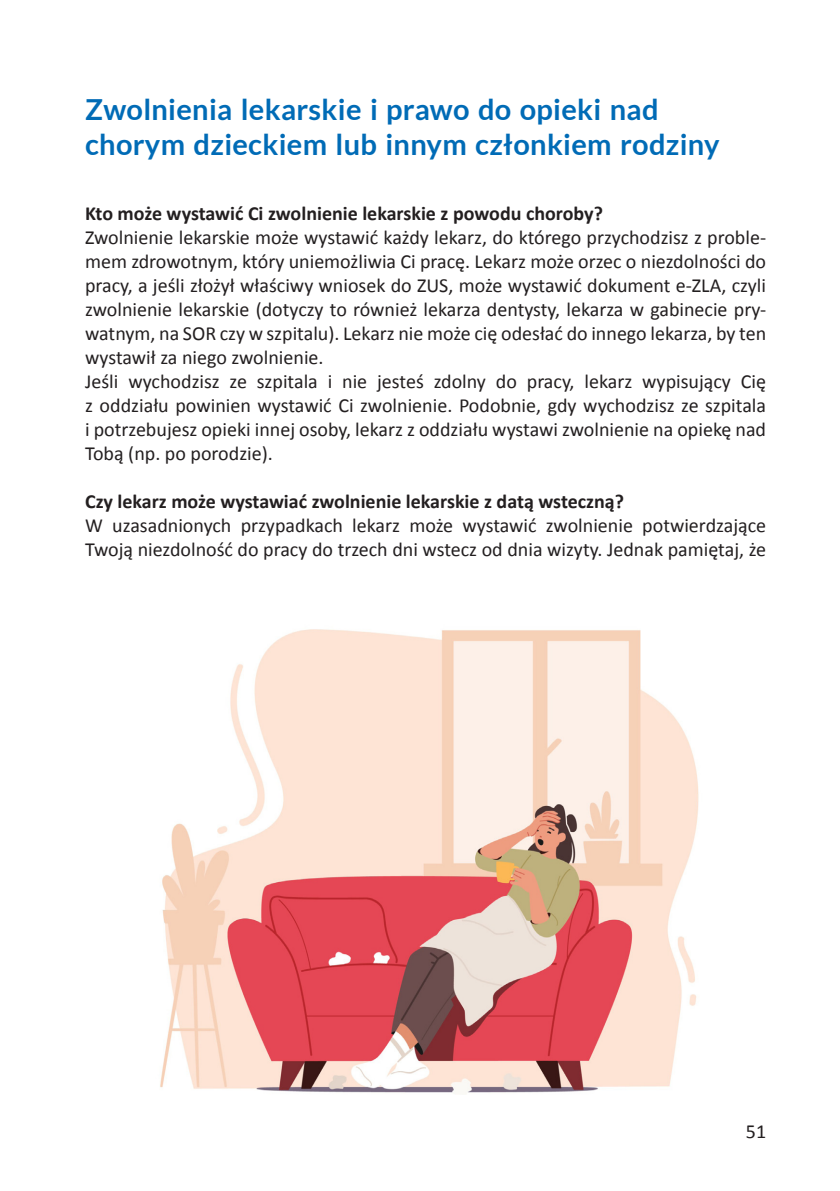
<style>
.page{position:relative;width:840px;height:1191px;background:#fff}
.page>*{position:absolute;margin:0;border:0;box-sizing:border-box;transform-origin:0 0}
.Nagłówek_1{font:700 29px/34.8px "Lato";letter-spacing:.01em;color:#006bb6}
.Normalny_C10{font:20px/24px "Calibri";color:#231f20;text-align:justify}
.Normalny_C10-2{font:700 20px "Calibri";color:#231f20}
</style>
<div class="page">
<img style="left:160px;top:629px;width:539px;height:465px">
<p class="Nagłówek_1" style="left:85px;top:91px;width:635px">Zwolnienia lekarskie i prawo do opieki nad chorym dzieckiem lub innym członkiem rodziny</p>
<p class="Normalny_C10-2" style="left:85px;top:200px;width:519px">Kto może wystawić Ci zwolnienie lekarskie z powodu choroby?</p>
<p class="Normalny_C10" style="left:85px;top:225px;width:682px">Zwolnienie lekarskie może wystawić każdy lekarz, do którego przychodzisz z proble&shy;mem zdrowotnym, który uniemożliwia Ci pracę. Lekarz może orzec o niezdolności do pracy, a jeśli złożył właściwy wniosek do ZUS, może wystawić dokument e-ZLA, czyli zwolnienie lekarskie (dotyczy to również lekarza dentysty, lekarza w gabinecie pry&shy;watnym, na SOR czy w szpitalu). Lekarz nie może cię odesłać do innego lekarza, by ten wystawił za niego zwolnienie.</p>
<p class="Normalny_C10" style="left:85px;top:369px;width:682px">Jeśli wychodzisz ze szpitala i nie jesteś zdolny do pracy, lekarz wypisujący Cię z oddziału powinien wystawić Ci zwolnienie. Podobnie, gdy wychodzisz ze szpitala i potrzebujesz opieki innej osoby, lekarz z oddziału wystawi zwolnienie na opiekę nad Tobą (np. po porodzie).</p>
<p class="Normalny_C10-2" style="left:85px;top:488px;width:540px">Czy lekarz może wystawiać zwolnienie lekarskie z datą wsteczną?</p>
<p class="Normalny_C10" style="left:85px;top:513px;width:682px">W uzasadnionych przypadkach lekarz może wystawić zwolnienie potwierdzające<br>Twoją niezdolność do pracy do trzech dni wstecz od dnia wizyty. Jednak pamiętaj, że</p>
<p class="Normalny_C10" style="left:745px;top:1119px;width:22px">51</p>
</div>
